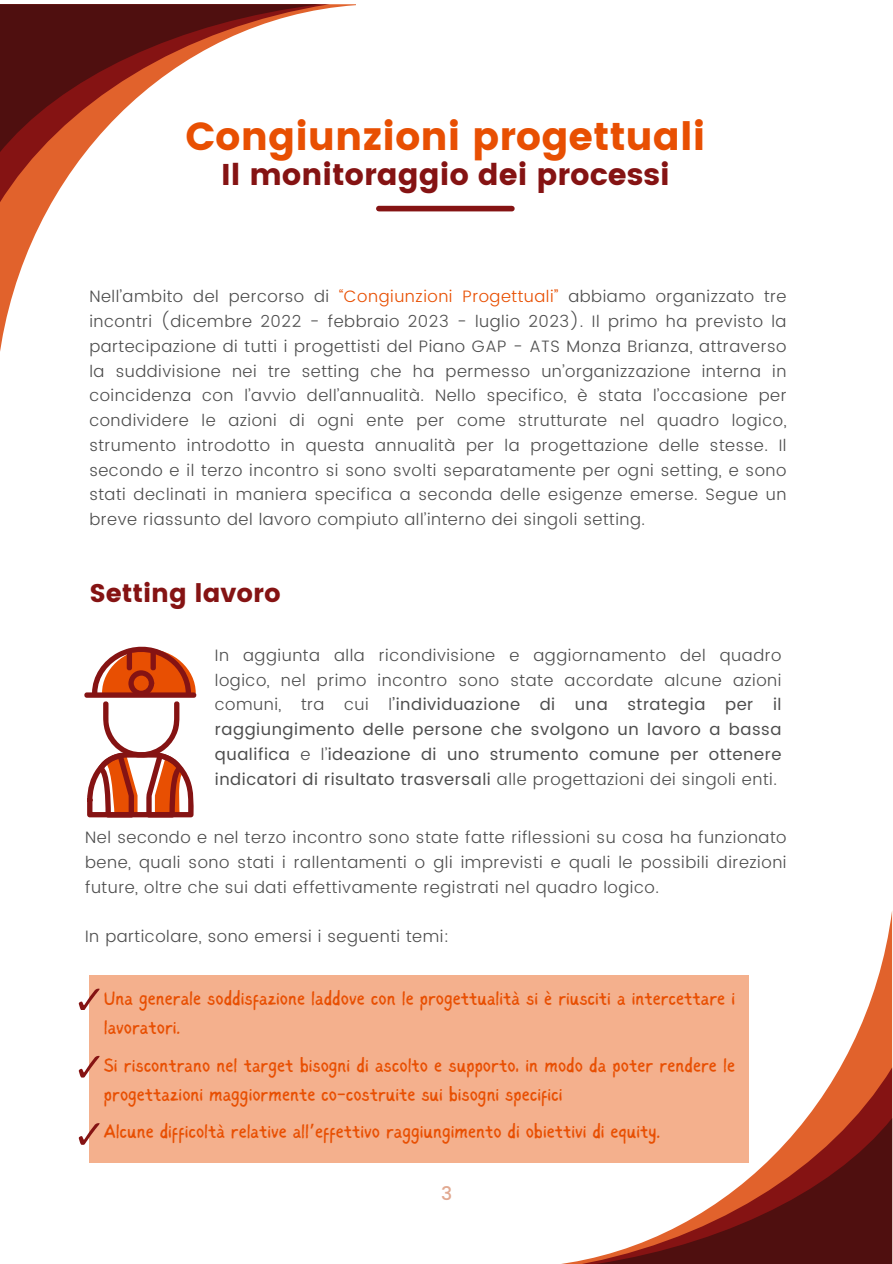
<style>
.page{position:relative;width:893px;height:1264px;background:#fff}
.page>*{position:absolute;margin:0;border:0;box-sizing:border-box;transform-origin:0 0}
.t1{font:39px "Poppins";color:#e84f02}
.t2{font:30px "Poppins";color:#851313}
.t3{font:25.5px "Poppins";color:#851313}
.t4{font:19.5px/29px "Sigher";color:#e84f02}
.t5{font:500 18.75px "Poppins";color:#e1a991}
.t6{font:300 16.5px/24.8px "Poppins";letter-spacing:.035em;color:#4d4d4d;text-align:justify}
.t7{font:16.5px/24.8px "Poppins";letter-spacing:.035em;color:#4d4d4d;text-align:justify}
.s1{color:#e84f02}
.s2{font-weight:300}
.s3{font-family:"Noto Sans Gurmukhi"}
</style>
<div class="page">
<svg style="left:0;top:4px;width:355px;height:348px"></svg>
<svg style="left:0;top:4px;width:329px;height:200px"></svg>
<svg style="left:0;top:4px;width:321px;height:150px"></svg>
<svg style="left:840px;top:911px;width:52px;height:156px"></svg>
<svg style="left:567px;top:1067px;width:325px;height:196px"></svg>
<svg style="left:569px;top:1118px;width:323px;height:145px"></svg>
<svg style="left:84px;top:646px;width:113px;height:171px"></svg>
<div style="left:89px;top:975px;width:660px;height:188px;background:#f4b08d"></div>
<svg style="left:79px;top:988px;width:21px;height:21px"></svg>
<svg style="left:79px;top:1055px;width:21px;height:22px"></svg>
<svg style="left:79px;top:1123px;width:21px;height:21px"></svg>
<div style="left:379px;top:206px;width:133px;height:5px;background:#851313"></div>
<h1 class="t1" style="left:185px;top:113px;width:521px">Congiunzioni progettuali</h1>
<h2 class="t2" style="left:221px;top:157px;width:450px">Il monitoraggio dei processi</h2>
<p class="t6" style="left:89px;top:284px;width:698px">Nell’ambito del percorso di <span class="s1">“Congiunzioni Progettuali”</span> abbiamo organizzato tre incontri (dicembre 2022 - febbraio 2023 - luglio 2023). Il primo ha previsto la partecipazione di tutti i progettisti del Piano GAP - ATS Monza Brianza, attraverso la suddivisione nei tre setting che ha permesso un’organizzazione interna in coincidenza con l’avvio dell’annualità. Nello specifico, è stata l’occasione per condividere le azioni di ogni ente per come strutturate nel quadro logico, strumento introdotto in questa annualità per la progettazione delle stesse. Il secondo e il terzo incontro si sono svolti separatamente per ogni setting, e sono stati declinati in maniera specifica a seconda delle esigenze emerse. Segue un breve riassunto del lavoro compiuto all’interno dei singoli setting.</p>
<h3 class="t3" style="left:89px;top:578px;width:193px">Setting lavoro</h3>
<p class="t7" style="left:215px;top:643px;width:568px"><span class="s2">In aggiunta alla ricondivisione e aggiornamento del quadro logico, nel primo incontro sono state accordate alcune azioni comuni, tra cui l</span>’individuazione di una strategia per il raggiungimento delle persone che svolgono un lavoro a bassa qualifica <span class="s2">e l’</span>ideazione di uno strumento comune per ottenere indicatori di risultato trasversali <span class="s2">alle progettazioni dei singoli enti.</span></p>
<p class="t6" style="left:85px;top:825px;width:703px">Nel secondo e nel terzo incontro sono state fatte riflessioni su cosa ha funzionato bene, quali sono stati i rallentamenti o gli imprevisti e quali le possibili direzioni future, oltre che sui dati effettivamente registrati nel quadro logico.</p>
<p class="t6" style="left:85px;top:924px;width:365px">In particolare, sono emersi i seguenti temi:</p>
<p class="t4" style="left:104px;top:985px;width:632px">Una generale soddisfazione laddove con le progettualità si è riusciti a intercettare i lavoratori.</p>
<p class="t4" style="left:104px;top:1051px;width:632px">Si riscontrano nel target bisogni di ascolto e supporto, in modo da poter rendere le progettazioni maggiormente co-costruite sui bisogni specifici</p>
<p class="t4" style="left:104px;top:1118px;width:558px">Alcune difficoltà relative all<span class="s3">’</span>effettivo raggiungimento di obiettivi di equity.</p>
<p class="t5" style="left:441px;top:1182px;width:13px">3</p>
</div>
